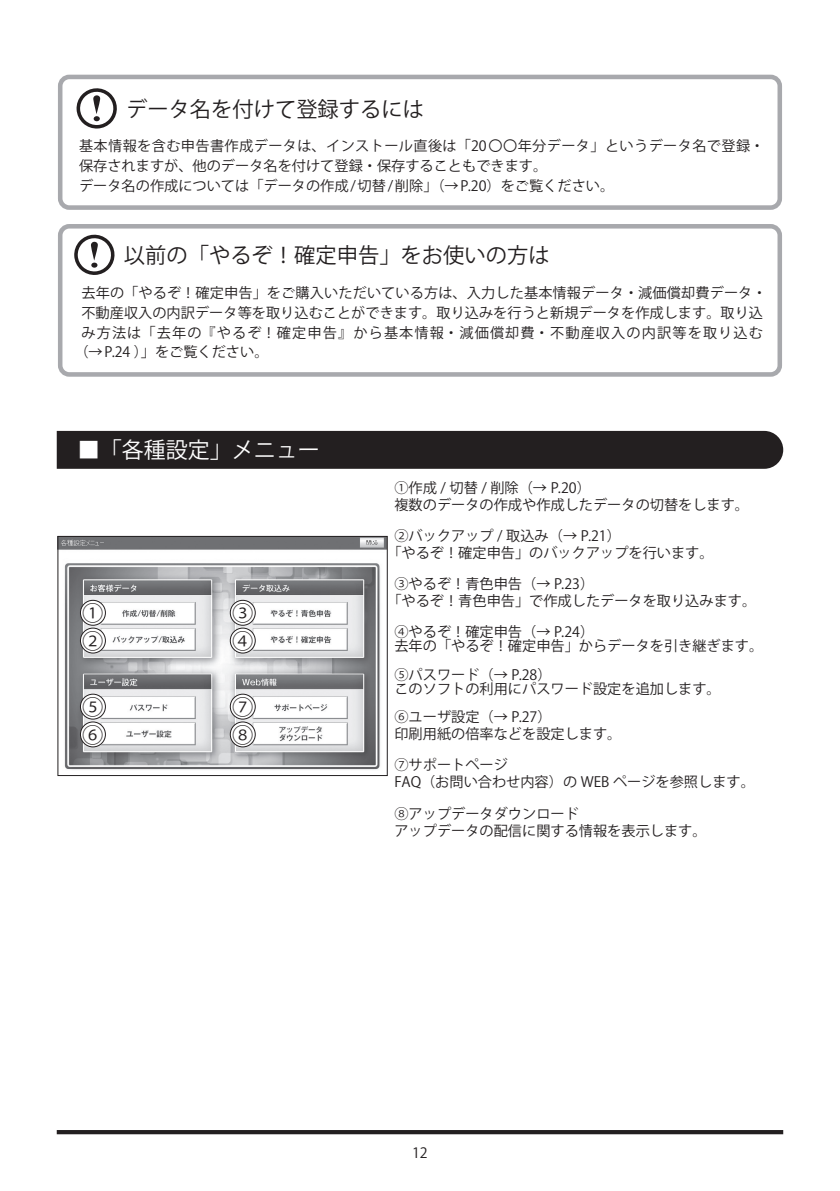
<style>
.page{position:relative;width:840px;height:1191px;background:#fff}
.page>*{position:absolute;margin:0;border:0;box-sizing:border-box;transform-origin:0 0}
.t1{font:22px "Koz Go Pr 6 N";color:#fff}
.t2{font:21.2px/27.8px "Koz Go Pr 6 N";color:#231f20}
.t3{font:14.2px/17px "Koz Go Pr 6 N";color:#231f20}
.t4{font:14.2px "Koz Go Pr 6 N";letter-spacing:.08em;color:#231f20}
</style>
<div class="page">
<hr style="left:57px;top:1130px;width:725px;height:4px;background:#231f20">
<img style="left:60px;top:538px;width:325px;height:232px">
<div style="left:58px;top:536px;width:329px;height:239px;border:1px solid #231f20"></div>
<div style="left:57px;top:431px;width:725px;height:38px;background:#231f20"></div>
<svg style="left:76px;top:88px;width:41px;height:41px"></svg>
<svg style="left:93px;top:95px;width:7px;height:19px"></svg>
<div style="left:58px;top:75px;width:723px;height:135px;border:5px solid #a8a9ad;border-radius:9px"></div>
<svg style="left:74px;top:234px;width:41px;height:41px"></svg>
<svg style="left:91px;top:242px;width:7px;height:18px"></svg>
<div style="left:58px;top:224px;width:723px;height:153px;border:5px solid #a8a9ad;border-radius:9px"></div>
<div style="left:80px;top:600px;width:25px;height:25px;background:#fff;border-radius:50%"></div>
<div style="left:80px;top:600px;width:26px;height:25px;border:1px solid #231f20;border-radius:50%"></div>
<div style="left:80px;top:628px;width:25px;height:25px;background:#fff;border-radius:50%"></div>
<div style="left:80px;top:628px;width:26px;height:25px;border:1px solid #231f20;border-radius:50%"></div>
<div style="left:80px;top:694px;width:25px;height:25px;background:#fff;border-radius:50%"></div>
<div style="left:80px;top:694px;width:26px;height:25px;border:1px solid #231f20;border-radius:50%"></div>
<div style="left:80px;top:722px;width:25px;height:25px;background:#fff;border-radius:50%"></div>
<div style="left:80px;top:721px;width:26px;height:26px;border:1px solid #231f20;border-radius:50%"></div>
<div style="left:230px;top:600px;width:25px;height:25px;background:#fff;border-radius:50%"></div>
<div style="left:230px;top:600px;width:25px;height:25px;border:1px solid #231f20;border-radius:50%"></div>
<div style="left:230px;top:628px;width:25px;height:25px;background:#fff;border-radius:50%"></div>
<div style="left:230px;top:628px;width:25px;height:25px;border:1px solid #231f20;border-radius:50%"></div>
<div style="left:230px;top:694px;width:25px;height:25px;background:#fff;border-radius:50%"></div>
<div style="left:230px;top:694px;width:25px;height:25px;border:1px solid #231f20;border-radius:50%"></div>
<div style="left:230px;top:722px;width:25px;height:25px;background:#fff;border-radius:50%"></div>
<div style="left:230px;top:721px;width:25px;height:26px;border:1px solid #231f20;border-radius:50%"></div>
<h2 class="t2" style="left:126px;top:95px;width:299px">データ名を付けて登録するには</h2>
<p class="t3" style="left:79px;top:137px;width:686px;line-height:19.8px">基本情報を含む申告書作成データは、インストール直後は「20〇〇年分データ」というデータ名で登録・保存されますが、他のデータ名を付けて登録・保存することもできます。<br>データ名の作成については「データの作成 / 切替 / 削除」（→ P.20）をご覧ください。</p>
<h2 class="t2" style="left:124px;top:242px;width:427px">以前の「やるぞ！確定申告」をお使いの方は</h2>
<p class="t3" style="left:81px;top:284px;width:686px">去年の「やるぞ！確定申告」をご購入いただいている方は、入力した基本情報データ・減価償却費データ・</p>
<p class="t3" style="left:81px;top:304px;width:682px">不動産収入の内訳データ等を取り込むことができます。取り込みを行うと新規データを作成します。取り込</p>
<p class="t4" style="left:81px;top:324px;width:682px">み方法は「去年の『やるぞ！確定申告』から基本情報・減価償却費・不動産収入の内訳等を取り込む</p>
<p class="t3" style="left:74px;top:344px;width:196px">（→ P.24 ）」をご覧ください。</p>
<h1 class="t1" style="left:78px;top:438px;width:243px">■「各種設定」メニュー</h1>
<h2 class="t2" style="left:82px;top:599px;width:23px">①<br>②</h2>
<h2 class="t2" style="left:82px;top:693px;width:23px">⑤<br>⑥</h2>
<h2 class="t2" style="left:232px;top:599px;width:23px">③<br>④</h2>
<h2 class="t2" style="left:232px;top:693px;width:23px">⑦<br>⑧</h2>
<p class="t3" style="left:394px;top:479px;width:356px">①作成 / 切替 / 削除（→ P.20）<br>複数のデータの作成や作成したデータの切替をします。</p>
<p class="t3" style="left:387px;top:527px;width:327px;text-indent:7px">②バックアップ / 取込み（→ P.21）<br>「やるぞ！確定申告」のバックアップを行います。</p>
<p class="t3" style="left:387px;top:575px;width:370px;text-indent:7px">③やるぞ！青色申告（→ P.23）<br>「やるぞ！青色申告」で作成したデータを取り込みます。</p>
<p class="t3" style="left:394px;top:625px;width:370px;line-height:14.2px">④やるぞ！確定申告（→ P.24）<br>去年の「やるぞ！確定申告」からデータを引き継ぎます。</p>
<p class="t3" style="left:394px;top:667px;width:327px;line-height:14.2px">⑤パスワード（→ P.28）<br>このソフトの利用にパスワード設定を追加します。</p>
<p class="t3" style="left:394px;top:709px;width:228px">⑥ユーザ設定（→ P.27）<br>印刷用紙の倍率などを設定します。</p>
<p class="t3" style="left:394px;top:757px;width:362px">⑦サポートページ<br>FAQ（お問い合わせ内容）の WEB ページを参照します。</p>
<p class="t3" style="left:394px;top:805px;width:313px">⑧アップデータダウンロード<br>アップデータの配信に関する情報を表示します。</p>
<p class="t3" style="left:412px;top:1144px;width:17px">12</p>
</div>
